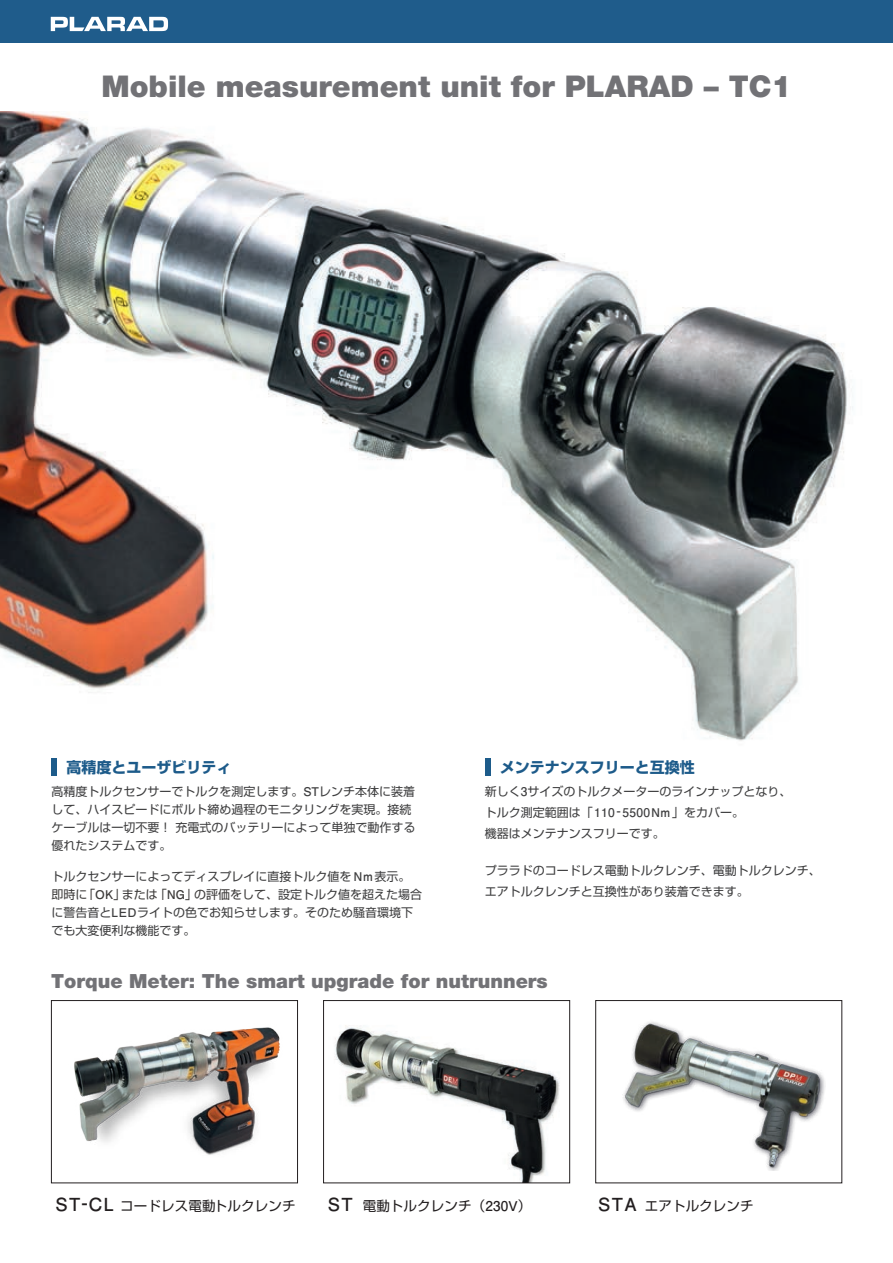
<style>
.page{position:relative;width:893px;height:1263px;background:#fff}
.page>*{position:absolute;margin:0;border:0;box-sizing:border-box;transform-origin:0 0}
.t1{font:900 30px "Helvetica Neue";color:#727276}
.t2{font:900 19.5px "Helvetica Neue";color:#727276}
.t3{font:700 15px "Shin Go Pro";color:#1d5b8a}
.t4{font:13.5px "Shin Go Pro";letter-spacing:.01em;color:#231f20}
.t5{font:12px/18px "Shin Go Pro";color:#3e3e3f}
.s1{font-family:"Futo Go B101 Pro";font-weight:700}
.s2{color:#3d3b3a}
.s3{font-family:"Futo Go B101 Pro";font-weight:700;color:#3d3b3a}
.s4{font-family:"Futo Go B101 Pro";font-weight:700;font-size:18px}
</style>
<div class="page">
<img style="left:0;top:111px;width:853px;height:660px">
<div style="left:0;top:0;width:893px;height:43px;background:#1d5b8a"></div>
<svg style="left:51px;top:17px;width:117px;height:14px"></svg>
<img style="left:334px;top:1025px;width:226px;height:156px">
<div style="left:323px;top:1000px;width:247px;height:183px;border:1px solid #231f20"></div>
<img style="left:622px;top:1022px;width:203px;height:149px">
<div style="left:595px;top:1000px;width:247px;height:183px;border:1px solid #231f20"></div>
<img style="left:74px;top:1027px;width:206px;height:128px">
<div style="left:51px;top:1000px;width:247px;height:183px;border:1px solid #231f20"></div>
<div style="left:52px;top:758px;width:5px;height:18px;background:#1d5b8a"></div>
<div style="left:485px;top:758px;width:5px;height:18px;background:#1d5b8a"></div>
<h1 class="t1" style="left:101px;top:69px;width:692px">Mobile measurement unit for PLARAD – TC1</h1>
<p class="t3" style="left:66px;top:755px;width:167px">高精度とユーザビリティ</p>
<p class="t5" style="left:51px;top:780px;width:365px">高精度トルクセンサーでトルクを測定します。<span class="s1">ST</span>レンチ本体に装着して、ハイスピードにボルト締め過程のモニタリングを実現。接続ケーブルは一切不要！ 充電式のバッテリーによって単独で動作する優れたシステムです。</p>
<p class="t5" style="left:51px;top:866px;width:372px">トルクセンサーによってディスプレイに直接トルク値を <span class="s1">Nm</span>表示。<span class="s2">即時に「</span><span class="s3">OK</span><span class="s2">」または「</span><span class="s3">NG</span><span class="s2">」の評価をして、</span>設定トルク値を超えた場合に警告音と<span class="s1">LED</span>ライトの色でお知らせします。そのため騒音環境下でも大変便利な機能です。</p>
<p class="t3" style="left:500px;top:755px;width:196px">メンテナンスフリーと互換性</p>
<p class="t5" style="left:485px;top:779px;width:308px;line-height:21px">新しく<span class="s1">3</span>サイズのトルクメーターのラインナップとなり、トルク測定範囲は「<span class="s1">110 - 5500Nm</span> 」をカバー。<br>機器はメンテナンスフリーです。</p>
<p class="t5" style="left:485px;top:858px;width:337px;line-height:21px">プララドのコードレス電動トルクレンチ、電動トルクレンチ、エアトルクレンチと互換性があり装着できます。</p>
<h2 class="t2" style="left:51px;top:969px;width:498px">Torque Meter: The smart upgrade for nutrunners</h2>
<p class="t4" style="left:56px;top:1195px;width:242px"><span class="s4">ST-CL</span> コードレス電動トルクレンチ</p>
<p class="t4" style="left:328px;top:1195px;width:205px"><span class="s4">ST</span> 電動トルクレンチ（<span class="s1">230V</span>）</p>
<p class="t4" style="left:598px;top:1195px;width:157px"><span class="s4">STA</span> エアトルクレンチ</p>
</div>
